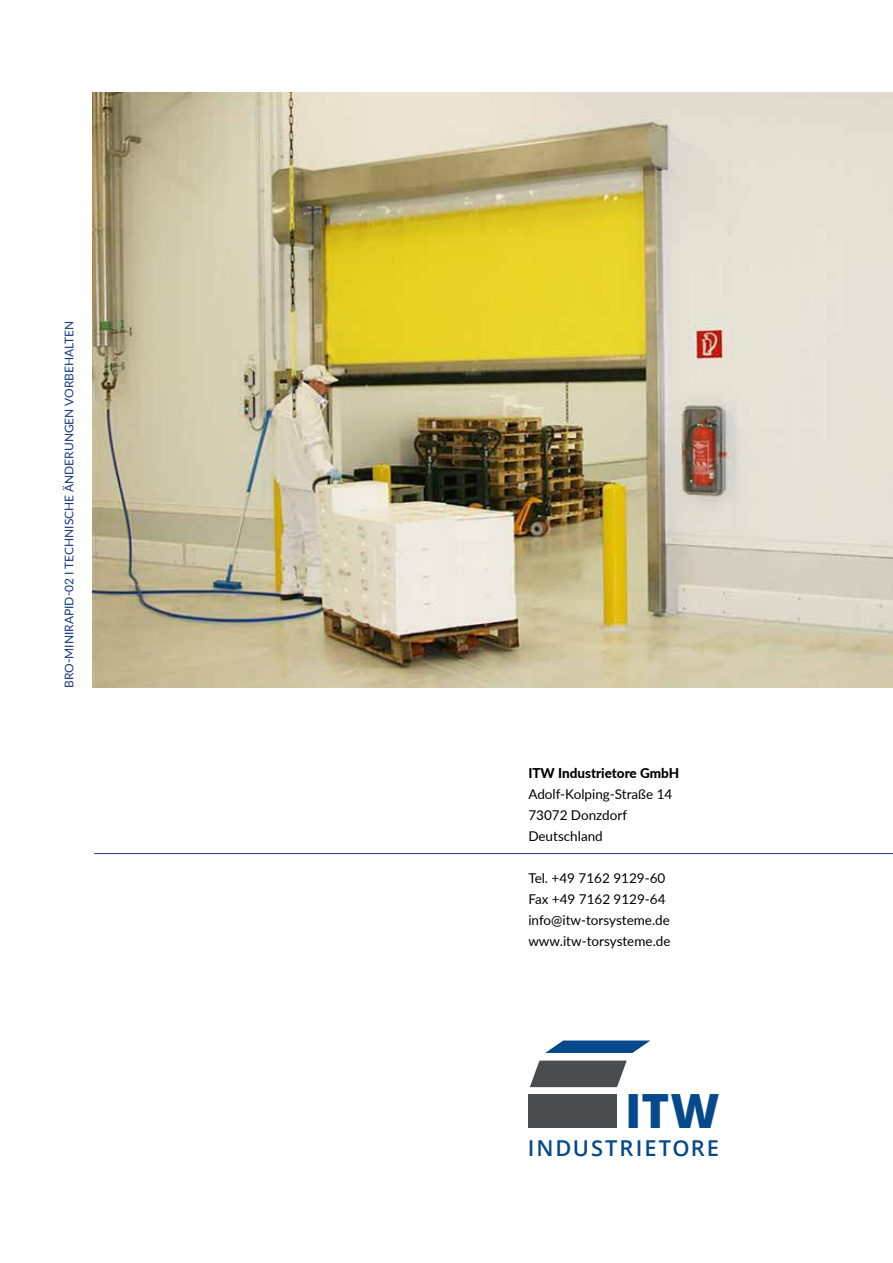
<style>
.page{position:relative;width:893px;height:1263px;background:#fff}
.page>*{position:absolute;margin:0;border:0;box-sizing:border-box;transform-origin:0 0}
.t1{font:800 47.25px "Open Sans";color:#05488c}
.t2{font:600 21.9px "Open Sans";letter-spacing:.095em;color:#05488c}
.t3{font:13.5px/21px "Lato";color:#000}
.t4{font:800 13.5px "Lato";color:#000}
.t5{font:12px "Lato";color:#143a84}
</style>
<div class="page">
<div style="left:529px;top:1095px;width:88px;height:33px;background:#494d50"></div>
<svg style="left:530px;top:1060px;width:97px;height:27px;background:#5e6264"></svg>
<svg style="left:545px;top:1040px;width:105px;height:13px"></svg>
<hr style="left:94px;top:853px;width:799px;height:1px;background:#283583">
<img style="left:92px;top:92px;width:801px;height:596px">
<p class="t5" style="left:60px;top:688px;width:369px;rotate:-90deg">BRO-MINIRAPID-02 I TECHNISCHE ÄNDERUNGEN VORBEHALTEN</p>
<p class="t4" style="left:528px;top:763px;width:152px">ITW Industrietore GmbH</p>
<p class="t3" style="left:528px;top:783px;width:146px">Adolf-Kolping-Straße 14<br>73072 Donzdorf<br>Deutschland</p>
<p class="t3" style="left:528px;top:867px;width:144px">Tel. +49 7162 9129-60<br>Fax +49 7162 9129-64 info@itw-torsysteme.de www.itw-torsysteme.de</p>
<h1 class="t1" style="left:625px;top:1075px;width:96px">ITW</h1>
<h2 class="t2" style="left:528px;top:1133px;width:193px">INDUSTRIETORE</h2>
</div>
